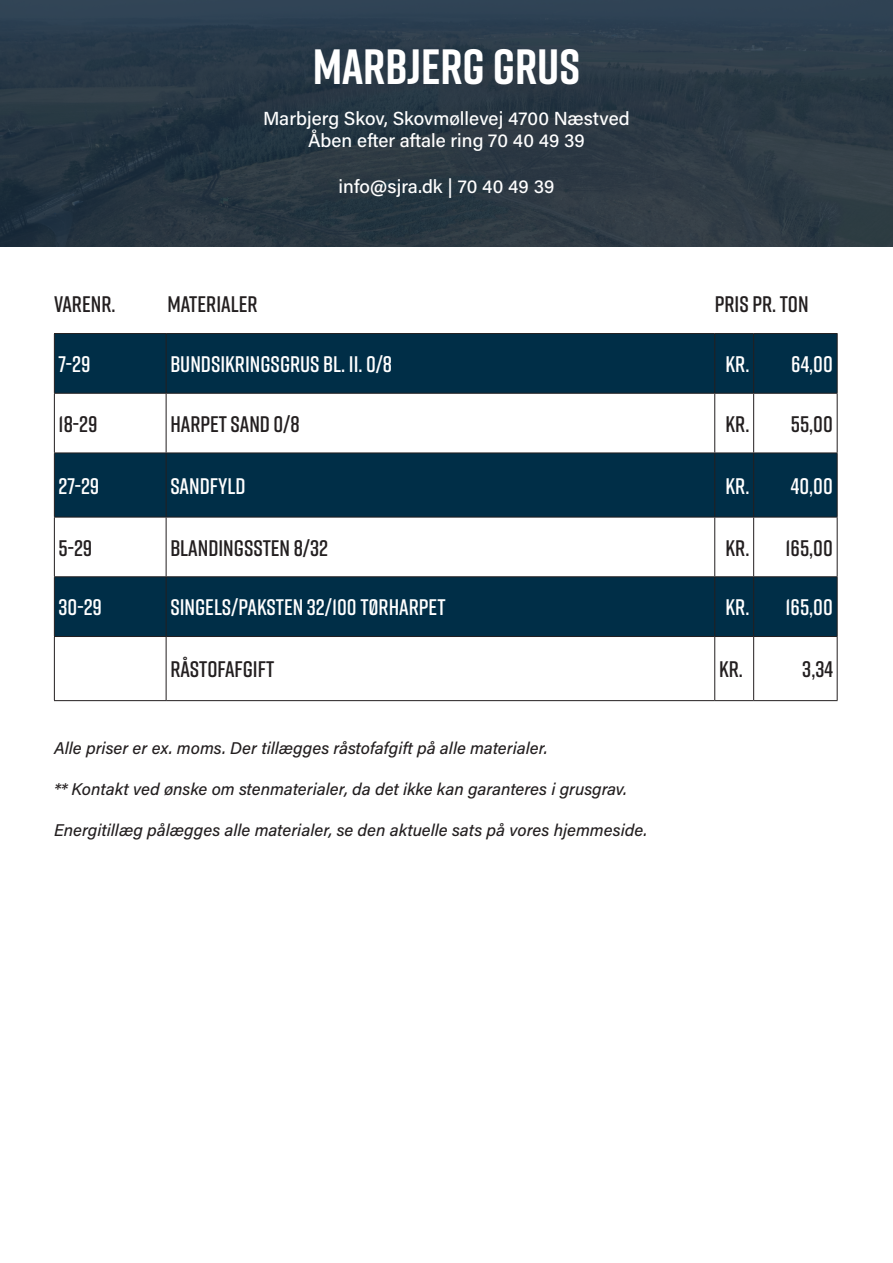
<style>
.page{position:relative;width:893px;height:1263px;background:#fff}
.page>*{position:absolute;margin:0;border:0;box-sizing:border-box;transform-origin:0 0}
.t1{font:700 49.5px "Rift";color:#fff}
.Bodystyle{font:600 22.5px "Rift";color:#231f20}
.Paragraph_Style_1{font:600 22.5px "Rift";color:#fff}
.Bodystyle-2{font:600 22.5px "Rift";color:#fff}
.t2{font:500 18.9px "Acumin Pro";color:#fff}
.t3{font:italic 500 16.95px "Acumin Pro";color:#231f20}
</style>
<div class="page">
<svg style="left:0;top:0;width:893px;height:247px;background:#2a3945"></svg>
<svg style="left:55px;top:334px;width:782px;height:302px;fill:#002e47"></svg>
<hr style="left:166px;top:334px;width:1px;height:59px;background:#231f20">
<hr style="left:714px;top:334px;width:1px;height:59px;background:#231f20">
<hr style="left:753px;top:334px;width:1px;height:59px;background:#231f20">
<hr style="left:54px;top:393px;width:112px;height:1px;background:#231f20">
<hr style="left:166px;top:393px;width:549px;height:1px;background:#231f20">
<hr style="left:166px;top:394px;width:1px;height:59px;background:#231f20">
<hr style="left:715px;top:393px;width:39px;height:1px;background:#231f20">
<hr style="left:714px;top:394px;width:1px;height:59px;background:#231f20">
<hr style="left:754px;top:393px;width:83px;height:1px;background:#231f20">
<hr style="left:753px;top:394px;width:1px;height:59px;background:#231f20">
<hr style="left:54px;top:453px;width:112px;height:1px;background:#231f20">
<hr style="left:166px;top:453px;width:549px;height:1px;background:#231f20">
<hr style="left:166px;top:453px;width:1px;height:64px;background:#231f20">
<hr style="left:715px;top:453px;width:39px;height:1px;background:#231f20">
<hr style="left:714px;top:453px;width:1px;height:64px;background:#231f20">
<hr style="left:754px;top:453px;width:83px;height:1px;background:#231f20">
<hr style="left:753px;top:453px;width:1px;height:64px;background:#231f20">
<hr style="left:54px;top:517px;width:112px;height:1px;background:#231f20">
<hr style="left:166px;top:517px;width:549px;height:1px;background:#231f20">
<hr style="left:166px;top:517px;width:1px;height:59px;background:#231f20">
<hr style="left:715px;top:517px;width:39px;height:1px;background:#231f20">
<hr style="left:714px;top:517px;width:1px;height:59px;background:#231f20">
<hr style="left:754px;top:517px;width:83px;height:1px;background:#231f20">
<hr style="left:753px;top:517px;width:1px;height:59px;background:#231f20">
<hr style="left:54px;top:576px;width:112px;height:1px;background:#231f20">
<hr style="left:166px;top:576px;width:549px;height:1px;background:#231f20">
<hr style="left:166px;top:577px;width:1px;height:59px;background:#231f20">
<hr style="left:715px;top:576px;width:39px;height:1px;background:#231f20">
<hr style="left:714px;top:577px;width:1px;height:59px;background:#231f20">
<hr style="left:754px;top:576px;width:83px;height:1px;background:#231f20">
<hr style="left:753px;top:577px;width:1px;height:59px;background:#231f20">
<hr style="left:54px;top:636px;width:112px;height:1px;background:#231f20">
<hr style="left:166px;top:636px;width:549px;height:1px;background:#231f20">
<hr style="left:166px;top:637px;width:1px;height:63px;background:#231f20">
<hr style="left:715px;top:636px;width:39px;height:1px;background:#231f20">
<hr style="left:714px;top:637px;width:1px;height:63px;background:#231f20">
<hr style="left:754px;top:636px;width:83px;height:1px;background:#231f20">
<hr style="left:753px;top:637px;width:1px;height:63px;background:#231f20">
<hr style="left:54px;top:700px;width:112px;height:1px;background:#231f20">
<hr style="left:166px;top:700px;width:549px;height:1px;background:#231f20">
<hr style="left:715px;top:700px;width:39px;height:1px;background:#231f20">
<hr style="left:754px;top:700px;width:83px;height:1px;background:#231f20">
<hr style="left:54px;top:637px;width:1px;height:63px;background:#231f20">
<hr style="left:837px;top:637px;width:1px;height:63px;background:#231f20">
<hr style="left:54px;top:333px;width:112px;height:1px;background:#231f20">
<hr style="left:54px;top:334px;width:1px;height:59px;background:#231f20">
<hr style="left:166px;top:333px;width:549px;height:1px;background:#231f20">
<hr style="left:715px;top:333px;width:39px;height:1px;background:#231f20">
<hr style="left:754px;top:333px;width:83px;height:1px;background:#231f20">
<hr style="left:837px;top:334px;width:1px;height:59px;background:#231f20">
<hr style="left:54px;top:394px;width:1px;height:59px;background:#231f20">
<hr style="left:837px;top:394px;width:1px;height:59px;background:#231f20">
<hr style="left:54px;top:453px;width:1px;height:64px;background:#231f20">
<hr style="left:837px;top:453px;width:1px;height:64px;background:#231f20">
<hr style="left:54px;top:517px;width:1px;height:59px;background:#231f20">
<hr style="left:837px;top:517px;width:1px;height:59px;background:#231f20">
<hr style="left:54px;top:577px;width:1px;height:59px;background:#231f20">
<hr style="left:837px;top:577px;width:1px;height:59px;background:#231f20">
<p class="Bodystyle" style="left:54px;top:288px;width:63px">VARENR.</p>
<p class="t1" style="left:313px;top:31px;width:269px">MARBJERG GRUS</p>
<p class="t2" style="left:263px;top:105px;width:368px">Marbjerg Skov, Skovmøllevej 4700 Næstved</p>
<p class="t2" style="left:308px;top:127px;width:278px">Åben efter aftale ring 70 40 49 39</p>
<p class="t2" style="left:339px;top:173px;width:217px">info@sjra.dk | 70 40 49 39</p>
<p class="Bodystyle" style="left:167px;top:288px;width:92px">MATERIALER</p>
<p class="Bodystyle" style="left:715px;top:288px;width:95px">PRIS PR. TON</p>
<p class="Paragraph_Style_1" style="left:59px;top:348px;width:33px">7-29</p>
<p class="Paragraph_Style_1" style="left:170px;top:348px;width:223px">BUNDSIKRINGSGRUS BL. II. 0/8</p>
<p class="Paragraph_Style_1" style="left:726px;top:348px;width:25px">KR.</p>
<p class="Paragraph_Style_1" style="left:791px;top:348px;width:43px">64,00</p>
<p class="Bodystyle" style="left:59px;top:408px;width:40px">18-29</p>
<p class="Bodystyle" style="left:170px;top:408px;width:131px">HARPET SAND 0/8</p>
<p class="Bodystyle" style="left:726px;top:408px;width:25px">KR.</p>
<p class="Bodystyle" style="left:791px;top:408px;width:44px">55,00</p>
<p class="Paragraph_Style_1" style="left:59px;top:470px;width:42px">27-29</p>
<p class="Paragraph_Style_1" style="left:170px;top:470px;width:77px">SANDFYLD</p>
<p class="Paragraph_Style_1" style="left:726px;top:470px;width:25px">KR.</p>
<p class="Paragraph_Style_1" style="left:791px;top:470px;width:43px">40,00</p>
<p class="Bodystyle" style="left:59px;top:532px;width:35px">5-29</p>
<p class="Bodystyle" style="left:170px;top:532px;width:159px">BLANDINGSSTEN 8/32</p>
<p class="Bodystyle" style="left:726px;top:532px;width:25px">KR.</p>
<p class="Bodystyle" style="left:785px;top:532px;width:49px">165,00</p>
<p class="Bodystyle-2" style="left:59px;top:591px;width:45px">30-29</p>
<p class="Bodystyle-2" style="left:170px;top:591px;width:277px">SINGELS/PAKSTEN 32/100 TØRHARPET</p>
<p class="Paragraph_Style_1" style="left:726px;top:591px;width:25px">KR.</p>
<p class="Bodystyle-2" style="left:785px;top:591px;width:49px">165,00</p>
<p class="Bodystyle" style="left:170px;top:653px;width:105px">RÅSTOFAFGIFT</p>
<p class="Bodystyle" style="left:719px;top:653px;width:25px">KR.</p>
<p class="Bodystyle" style="left:802px;top:653px;width:32px">3,34</p>
<p class="t3" style="left:54px;top:736px;width:495px">Alle priser er ex. moms. Der tillægges råstofafgift på alle materialer.</p>
<p class="t3" style="left:54px;top:777px;width:574px">** Kontakt ved ønske om stenmaterialer, da det ikke kan garanteres i grusgrav.</p>
<p class="t3" style="left:54px;top:819px;width:595px">Energitillæg pålægges alle materialer, se den aktuelle sats på vores hjemmeside.</p>
</div>
